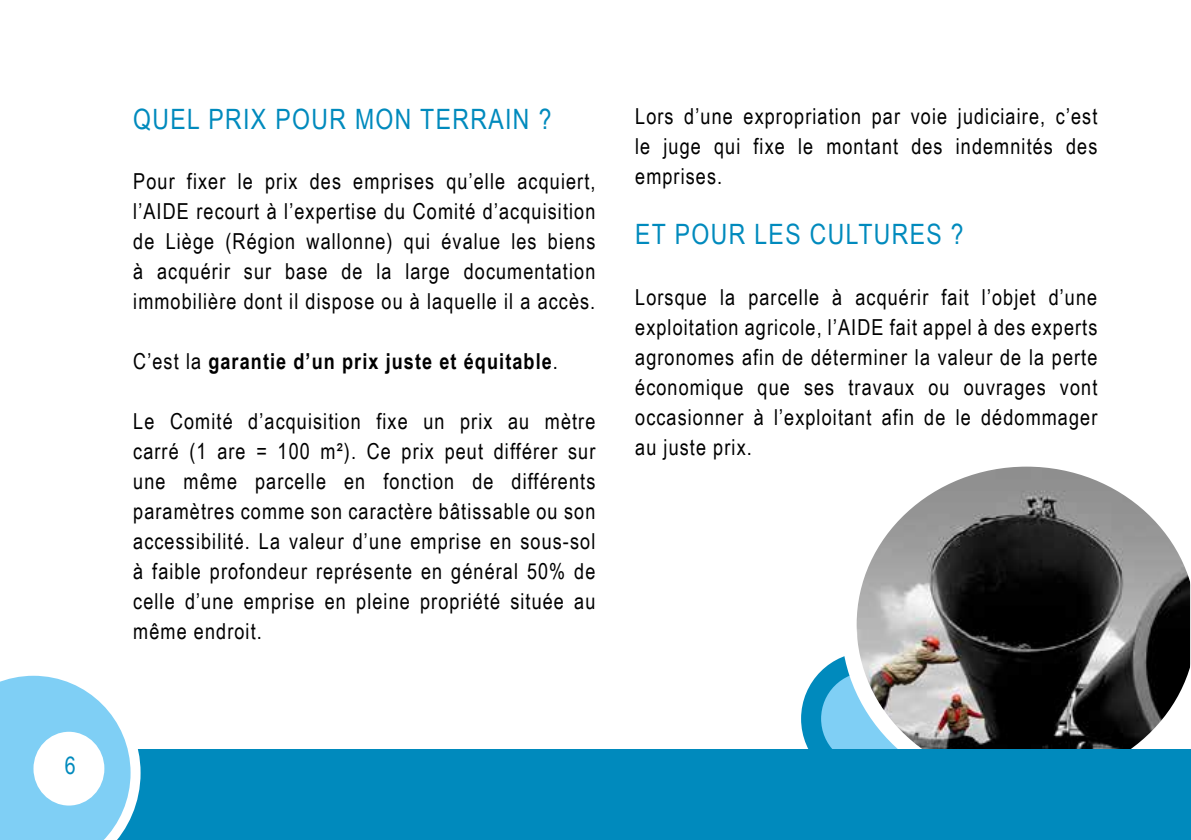
<style>
.page{position:relative;width:1191px;height:840px;background:#fff}
.page>*{position:absolute;margin:0;border:0;box-sizing:border-box;transform-origin:0 0}
.t1{font:28px "Arial Narrow";letter-spacing:.05em;color:#008abd}
.t2{font:24px "Arial Narrow";color:#008abd}
.t3{font:22px/30px "Arial Narrow";letter-spacing:.05em;color:#000;text-align:justify}
.t4{font:700 22px "Arial Narrow";letter-spacing:.05em;color:#000}
.s1{font-weight:400}
</style>
<div class="page">
<svg style="left:811px;top:661px;width:113px;height:114px"></svg>
<div style="left:801px;top:651px;width:133px;height:134px;border:20px solid #008abd;border-radius:50%"></div>
<svg style="left:841px;top:466px;width:350px;height:282px"></svg>
<div style="left:0;top:748px;width:1191px;height:91px;background:#008abd"></div>
<svg style="left:0;top:675px;width:141px;height:164px"></svg>
<div style="left:33px;top:731px;width:71px;height:74px;background:#fff;border-radius:50%"></div>
<p class="t2" style="left:65px;top:747px;width:12px">6</p>
<p class="t1" style="left:133px;top:98px;width:420px">QUEL PRIX POUR MON TERRAIN ?</p>
<p class="t3" style="left:133px;top:165px;width:464px">Pour fixer le prix des emprises qu’elle acquiert, l’AIDE recourt à l’expertise du Comité d’acquisition de Liège (Région wallonne) qui évalue les biens à acquérir sur base de la large documentation immobilière dont il dispose ou à laquelle il a accès.</p>
<p class="t4" style="left:133px;top:344px;width:426px"><span class="s1">C’est la</span> garantie d’un prix juste et équitable<span class="s1">.</span></p>
<p class="t3" style="left:133px;top:405px;width:464px">Le Comité d’acquisition fixe un prix au mètre carré (1 are = 100 m²). Ce prix peut différer sur une même parcelle en fonction de différents paramètres comme son caractère bâtissable ou son accessibilité. La valeur d’une emprise en sous-sol à faible profondeur représente en général 50% de celle d’une emprise en pleine propriété située au même endroit.</p>
<p class="t3" style="left:635px;top:101px;width:464px">Lors d’une expropriation par voie judiciaire, c’est le juge qui fixe le montant des indemnités des emprises.</p>
<p class="t1" style="left:635px;top:214px;width:330px">ET POUR LES CULTURES ?</p>
<p class="t3" style="left:635px;top:281px;width:464px">Lorsque la parcelle à acquérir fait l’objet d’une exploitation agricole, l’AIDE fait appel à des experts agronomes afin de déterminer la valeur de la perte économique que ses travaux ou ouvrages vont occasionner à l’exploitant afin de le dédommager au juste prix.</p>
</div>
